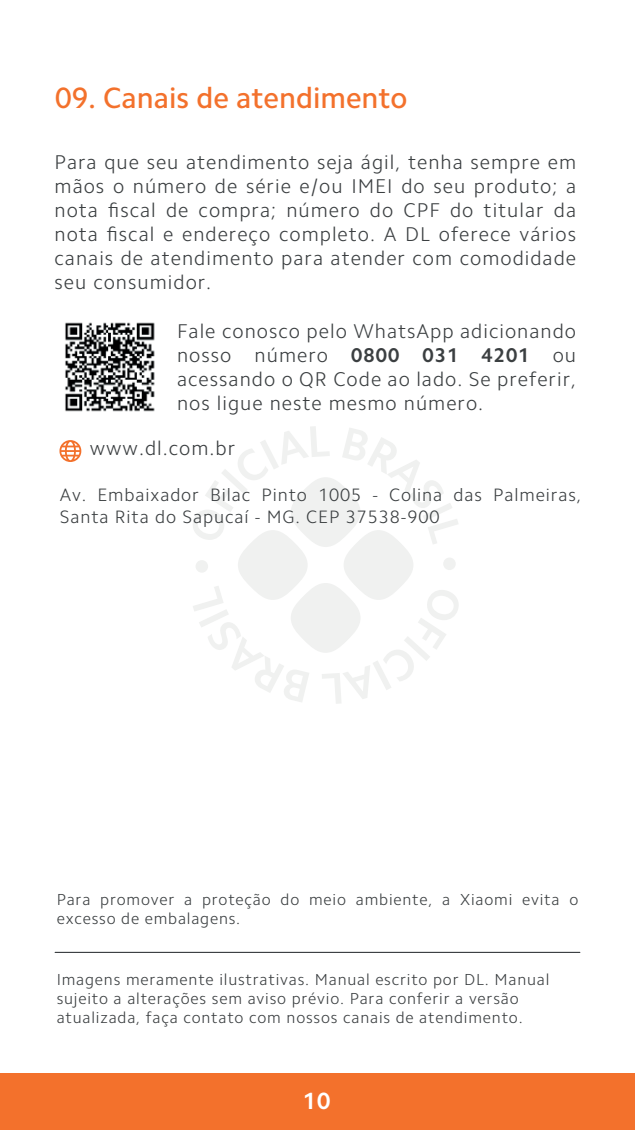
<style>
.page{position:relative;width:635px;height:1130px;background:#fff}
.page>*{position:absolute;margin:0;border:0;box-sizing:border-box;transform-origin:0 0}
.t1{font:500 29.6px "Camphor Pro";color:#f3712c}
.t2{font:700 23.6px "Camphor Pro";color:#fff}
.t3{font:300 20px/24px "Camphor Pro";letter-spacing:.05em;color:#3b3f41;text-align:justify}
.t4{font:300 18px/21.6px "Camphor Pro";letter-spacing:.05em;color:#3b3f41}
.t5{font:300 16px/19.2px "Camphor Pro";letter-spacing:.05em;color:#3b3f41}
.s1{font-weight:700}
</style>
<div class="page">
<svg style="left:193px;top:426px;width:266px;height:277px"></svg>
<div style="left:0;top:1073px;width:635px;height:56px;background:#f3712c"></div>
<svg style="left:59px;top:440px;width:22px;height:22px"></svg>
<img style="left:65px;top:322px;width:90px;height:90px">
<hr style="left:55px;top:951px;width:525px;height:2px;background:#4b5157">
<h1 class="t1" style="left:55px;top:80px;width:354px">09. Canais de atendimento</h1>
<p class="t3" style="left:55px;top:150px;width:523px">Para que seu atendimento seja ágil, tenha sempre em mãos o número de série e/ou IMEI do seu produto; a nota fiscal de compra; número do CPF do titular da nota fiscal e endereço completo. A DL oferece vários canais de atendimento para atender com comodidade seu consumidor.</p>
<p class="t3" style="left:177px;top:319px;width:401px">Fale conosco pelo WhatsApp adicionando nosso número <span class="s1">0800 031 4201</span> ou acessando o QR Code ao lado. Se preferir, nos ligue neste mesmo número.</p>
<p class="t3" style="left:90px;top:436px;width:147px">www.dl.com.br</p>
<p class="t4" style="left:60px;top:484px;width:523px">Av. Embaixador Bilac Pinto 1005 - Colina das Palmeiras,<br>Santa Rita do Sapucaí - MG. CEP 37538-900</p>
<p class="t5" style="left:57px;top:889px;width:523px">Para promover a proteção do meio ambiente, a Xiaomi evita o excesso de embalagens.</p>
<p class="t5" style="left:57px;top:969px;width:494px">Imagens meramente ilustrativas. Manual escrito por DL. Manual sujeito a alterações sem aviso prévio. Para conferir a versão atualizada, faça contato com nossos canais de atendimento.</p>
<p class="t2" style="left:303px;top:1087px;width:29px">10</p>
</div>
